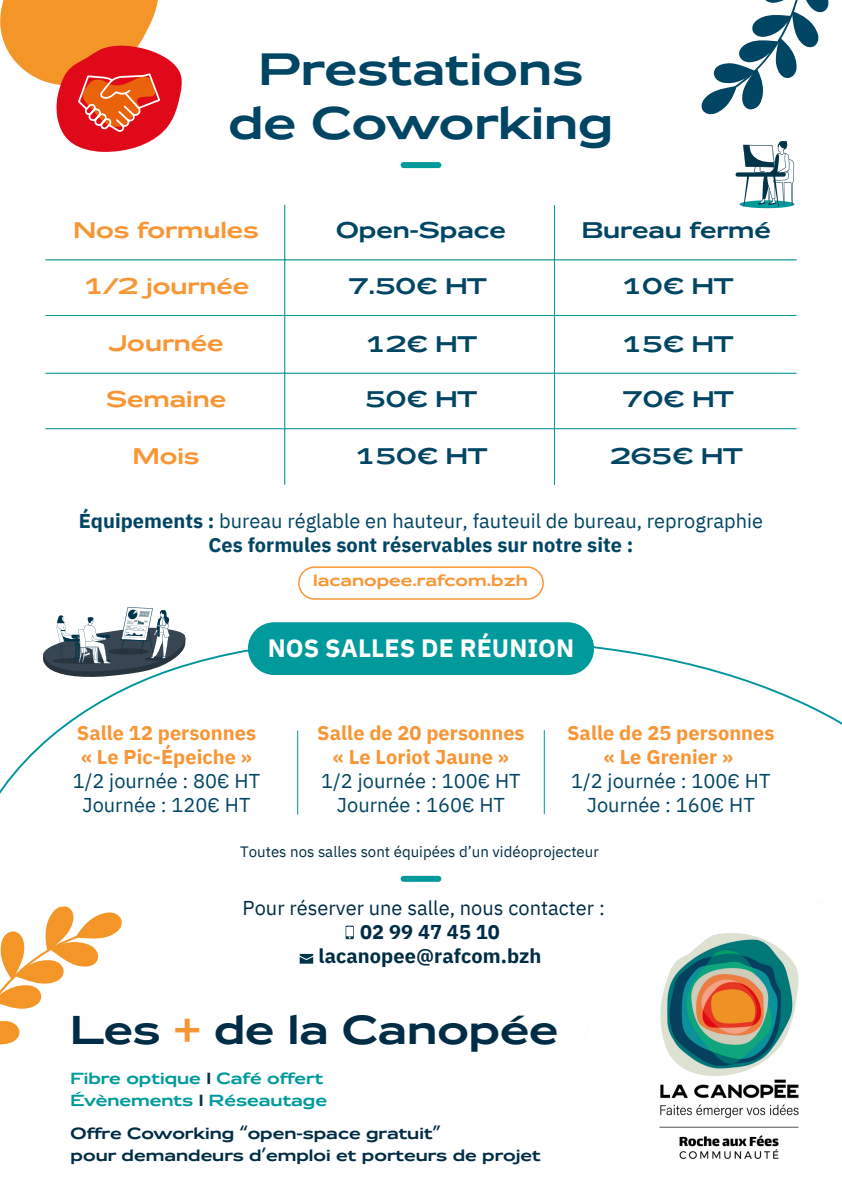
<style>
.page{position:relative;width:842px;height:1191px;background:#fff}
.page>*{position:absolute;margin:0;border:0;box-sizing:border-box;transform-origin:0 0}
.t1{font:45px/54px "Zeppelin 43";color:#004563;text-align:center}
.t2{font:40px "Zeppelin 43";color:#002c45}
.t3{font:700 25px "IBM Plex Sans";color:#fff}
.t4{font:22.5px "Zeppelin 43";color:#004563}
.t5{font:22.5px "Zeppelin 43";color:#f89636}
.t6{font:700 20px/24px "IBM Plex Sans";color:#f89636;text-align:center}
.t7{font:20px/24px "IBM Plex Sans";color:#004563;text-align:center}
.t8{font:700 20px "IBM Plex Sans";color:#004563}
.t9{font:20px "IBM Plex Sans";color:#002c45}
.t10{font:700 20px/24px "IBM Plex Sans";letter-spacing:.005em;color:#002c45;text-align:center}
.t11{font:16px "Zeppelin 43";color:#002c45}
.t12{font:16px "Zeppelin 43";color:#009a9c}
.t13{font:16px "Zeppelin 43";color:#f89636}
.t14{font:15px "IBM Plex Sans";color:#002c45}
.s1{font-weight:700}
.s2{font-weight:400;color:#004563}
.s3{color:#f89636}
.s4{color:#003348}
</style>
<div class="page">
<svg style="left:298px;top:566px;width:246px;height:33px"></svg>
<div style="left:404px;top:162px;width:34px;height:6px;background:#009a9c"></div>
<div style="left:404px;top:875px;width:34px;height:6px;background:#009a9c"></div>
<hr style="left:297px;top:730px;width:1px;height:84px;background:#009a9c">
<img style="left:659px;top:933px;width:140px;height:226px">
<div style="left:248px;top:622px;width:346px;height:53px;background:#009a9c;border-radius:26px"></div>
<svg style="left:45px;top:205px;width:752px;height:280px"></svg>
<hr style="left:284px;top:205px;width:1px;height:280px;background:#009a9c">
<hr style="left:554px;top:205px;width:1px;height:280px;background:#009a9c">
<hr style="left:45px;top:259px;width:752px;height:1px;background:#009a9c">
<hr style="left:45px;top:315px;width:752px;height:1px;background:#009a9c">
<hr style="left:45px;top:373px;width:752px;height:1px;background:#009a9c">
<hr style="left:45px;top:428px;width:752px;height:1px;background:#009a9c">
<svg style="left:346px;top:925px;width:8px;height:14px"></svg>
<svg style="left:300px;top:953px;width:13px;height:10px"></svg>
<svg style="left:701px;top:0;width:128px;height:115px"></svg>
<svg style="left:0;top:906px;width:122px;height:139px"></svg>
<svg style="left:0;top:0;width:182px;height:152px"></svg>
<hr style="left:544px;top:730px;width:1px;height:84px;background:#009a9c">
<svg style="left:735px;top:141px;width:59px;height:67px"></svg>
<svg style="left:43px;top:607px;width:143px;height:70px"></svg>
<p class="t1" style="left:228px;top:45px;width:386px">Prestations de Coworking</p>
<h5 class="t5" style="left:73px;top:221px;width:187px">Nos formules</h5>
<h5 class="t5" style="left:83px;top:277px;width:167px">1/2 journée</h5>
<h5 class="t5" style="left:109px;top:334px;width:116px">Journée</h5>
<h4 class="t5" style="left:106px;top:390px;width:122px">Semaine</h4>
<h4 class="t5" style="left:133px;top:447px;width:68px">Mois</h4>
<h4 class="t4" style="left:336px;top:221px;width:171px">Open-Space</h4>
<h4 class="t4" style="left:348px;top:277px;width:140px">7.50€ HT</h4>
<h5 class="t4" style="left:621px;top:277px;width:113px">10€ HT</h5>
<p class="t4" style="left:582px;top:221px;width:191px">Bureau fermé</p>
<h4 class="t4" style="left:365px;top:335px;width:113px">12€ HT</h4>
<h4 class="t4" style="left:621px;top:335px;width:113px">15€ HT</h4>
<h4 class="t4" style="left:365px;top:390px;width:113px">50€ HT</h4>
<h4 class="t4" style="left:622px;top:390px;width:113px">70€ HT</h4>
<p class="t4" style="left:355px;top:447px;width:134px">150€ HT</p>
<p class="t4" style="left:610px;top:447px;width:134px">265€ HT</p>
<p class="t7" style="left:79px;top:508px;width:686px"><span class="s1">Équipements :</span> bureau réglable en hauteur, fauteuil de bureau, reprographie</p>
<h5 class="t8" style="left:209px;top:531px;width:426px">Ces formules sont réservables sur notre site :</h5>
<h1 class="t13" style="left:313px;top:574px;width:216px">lacanopee.rafcom.bzh</h1>
<h5 class="t3" style="left:268px;top:631px;width:308px">NOS SALLES DE RÉUNION</h5>
<p class="t6" style="left:73px;top:720px;width:189px">Salle 12 personnes « Le Pic-Épeiche »<br><span class="s2">1/2 journée : 80€ HT<br>Journée : 120€ HT</span></p>
<h5 class="t6" style="left:317px;top:720px;width:209px">Salle de 20 personnes « Le Loriot Jaune »<br><span class="s2">1/2 journée : 100€ HT<br>Journée : 160€ HT</span></h5>
<h3 class="t6" style="left:567px;top:720px;width:209px">Salle de 25 personnes « Le Grenier »</h3>
<p class="t7" style="left:571px;top:768px;width:201px">1/2 journée : 100€ HT<br>Journée : 160€ HT</p>
<p class="t14" style="left:240px;top:841px;width:360px">Toutes nos salles sont équipées d’un vidéoprojecteur</p>
<p class="t9" style="left:243px;top:894px;width:364px">Pour réserver une salle, nous contacter :</p>
<p class="t10" style="left:319px;top:919px;width:224px">02 99 47 45 10 lacanopee@rafcom.bzh</p>
<p class="t2" style="left:71px;top:1014px;width:489px">Les <span class="s3">+</span> de la Canopée</p>
<p class="t12" style="left:71px;top:1071px;width:254px">Fibre optique <span class="s4">I</span> Café offert</p>
<p class="t12" style="left:71px;top:1093px;width:258px">Évènements <span class="s4">I</span> Réseautage</p>
<p class="t11" style="left:71px;top:1127px;width:371px">Offre Coworking “open-space gratuit”</p>
<p class="t11" style="left:71px;top:1149px;width:472px">pour demandeurs d’emploi et porteurs de projet</p>
</div>
